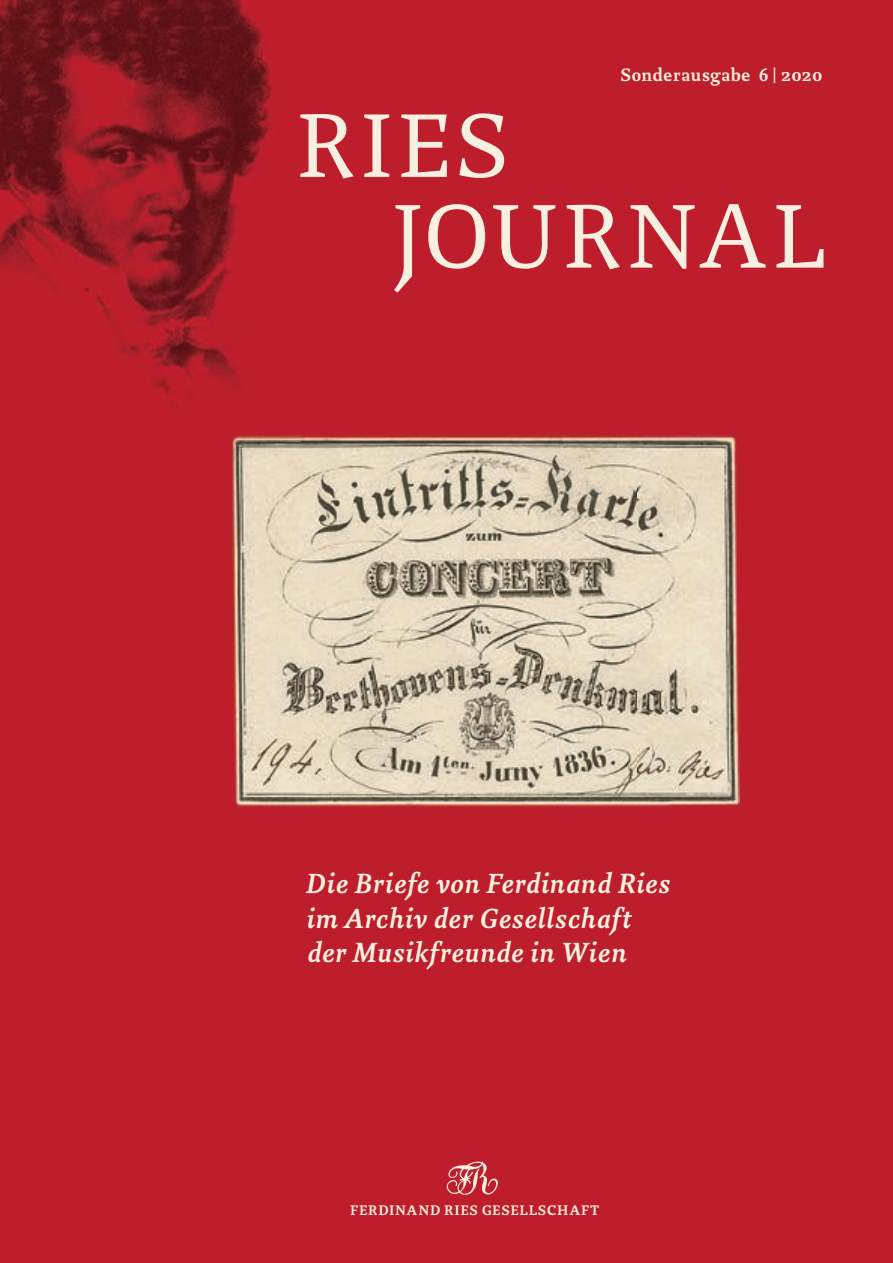
<style>
.page{position:relative;width:893px;height:1263px;background:#be1d2c}
.page>*{position:absolute;margin:0;border:0;box-sizing:border-box;transform-origin:0 0}
.t1{font:97.8px/90.8px "Mokka";letter-spacing:.045em;color:#f7efdf}
.t2{font:italic 700 30px/34.5px "Mokka";letter-spacing:.03em;color:#f7efdf}
.t3{font:700 19.5px "Mokka";letter-spacing:.04em;color:#f7efdf}
.t4{font:700 15px "Mokka";letter-spacing:.085em;color:#f7efdf}
</style>
<div class="page">
<img style="left:0;top:0;width:273px;height:410px">
<img style="left:232px;top:434px;width:508px;height:373px">
<img style="left:232px;top:434px;width:69px;height:7px">
<img style="left:446px;top:1161px;width:52px;height:34px">
<p class="t3" style="left:621px;top:63px;width:203px">Sonderausgabe 6 | 2020</p>
<h1 class="t1" style="left:394px;top:102px;width:434px;text-indent:-97px">RIES<br>JOURNAL</h1>
<p class="t2" style="left:307px;top:867px;width:365px">Die Briefe von Ferdinand Ries im Archiv der Gesellschaft der Musikfreunde in Wien</p>
<p class="t4" style="left:351px;top:1201px;width:250px">FERDINAND RIES GESELLSCHAFT</p>
</div>
